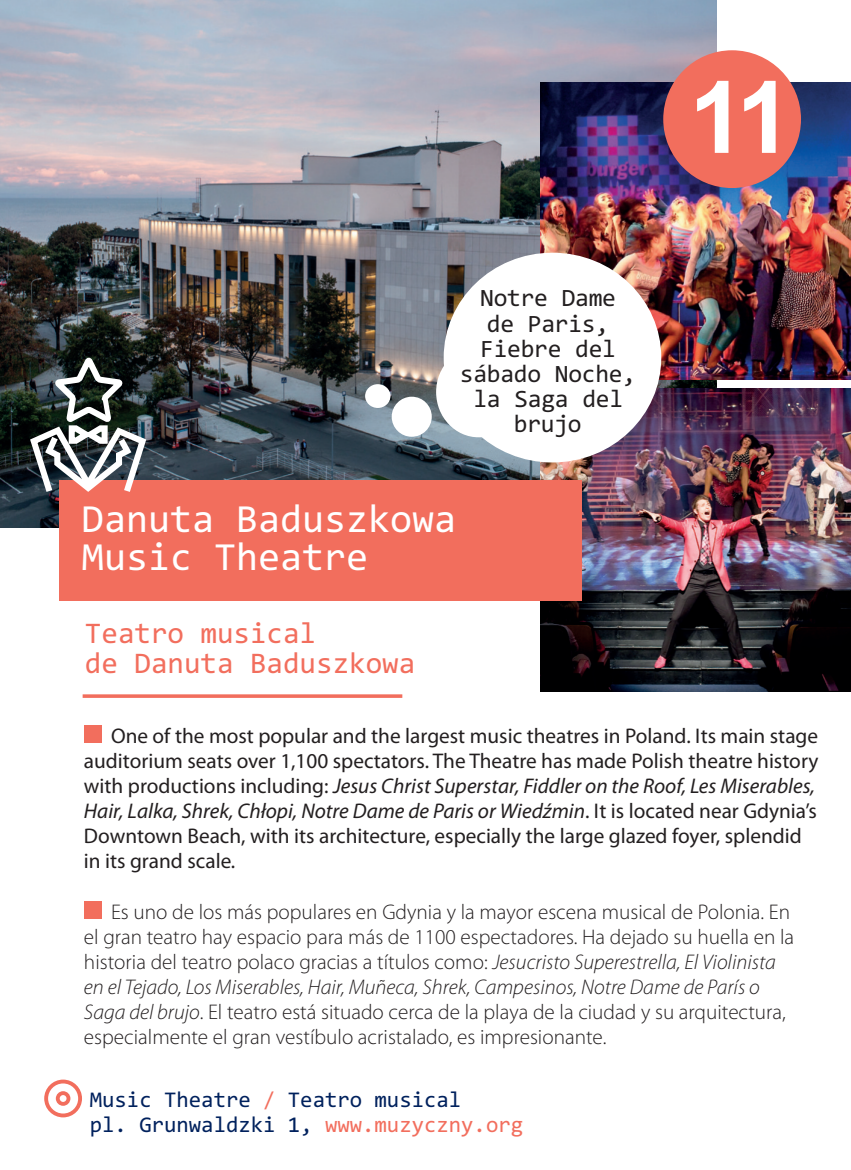
<style>
.page{position:relative;width:851px;height:1170px;background:#fff}
.page>*{position:absolute;margin:0;border:0;box-sizing:border-box;transform-origin:0 0}
.t1{font:700 100px "Arial";color:#fff}
.t2{font:40px/37.5px "Consolas";color:#fff}
.t3{font:30px/30px "Consolas";color:#f26e5d}
.t4{font:25px/25px "Consolas";letter-spacing:-.01em;color:#231f20;text-align:center}
.t5{font:22.5px/25px "Consolas";color:#00215d}
.t6{font:300 21.25px/25px "Myriad Pro";color:#231f20}
.t7{font:21.25px/25px "Myriad Pro";color:#231f20}
.s1{font-style:italic}
.s2{color:#f26e5d}
</style>
<div class="page">
<img style="left:0;top:0;width:716px;height:527px">
<svg style="left:44px;top:1079px;width:38px;height:38px"></svg>
<img style="left:541px;top:83px;width:309px;height:296px">
<img style="left:541px;top:388px;width:309px;height:303px">
<hr style="left:83px;top:694px;width:319px;height:3px;background:#f26e5d">
<div style="left:59px;top:480px;width:522px;height:121px;background:#f26e5d"></div>
<div style="left:663px;top:50px;width:137px;height:138px;background:#f26e5d;border-radius:50%"></div>
<div style="left:84px;top:725px;width:18px;height:17px;background:#f26e5d"></div>
<div style="left:84px;top:901px;width:18px;height:18px;background:#f26e5d"></div>
<svg style="left:29px;top:357px;width:118px;height:136px"></svg>
<div style="left:443px;top:253px;width:218px;height:209px;background:#fff;border-radius:50%"></div>
<div style="left:436px;top:347px;width:85px;height:90px;background:#fff;border-radius:50%"></div>
<div style="left:391px;top:396px;width:40px;height:40px;background:#fff;border-radius:50%"></div>
<div style="left:365px;top:384px;width:25px;height:24px;background:#fff;border-radius:50%"></div>
<p class="t4" style="left:460px;top:288px;width:178px">Notre Dame<br>de Paris,<br>Fiebre del sábado Noche, la Saga del brujo</p>
<h2 class="t2" style="left:82px;top:504px;width:376px">Danuta Baduszkowa<br>Music Theatre</h2>
<h3 class="t3" style="left:85px;top:620px;width:331px">Teatro musical<br>de Danuta Baduszkowa</h3>
<h1 class="t1" style="left:689px;top:80px;width:104px">11</h1>
<p class="t7" style="left:84px;top:725px;width:736px;text-indent:27px">One of the most popular and the largest music theatres in Poland. Its main stage auditorium seats over 1,100 spectators. The Theatre has made Polish theatre history with productions including: <span class="s1">Jesus Christ Superstar, Fiddler on the Roof, Les Miserables, Hair, Lalka, Shrek, Chłopi, Notre Dame de Paris or Wiedźmin</span>. It is located near Gdynia’s Downtown Beach, with its architecture, especially the large glazed foyer, splendid in its grand scale.</p>
<p class="t6" style="left:84px;top:901px;width:711px;text-indent:27px">Es uno de los más populares en Gdynia y la mayor escena musical de Polonia. En el gran teatro hay espacio para más de 1100 espectadores. Ha dejado su huella en la historia del teatro polaco gracias a títulos como: <span class="s1">Jesucristo Superestrella, El Violinista en el Tejado, Los Miserables, Hair, Muñeca, Shrek, Campesinos, Notre Dame de París o Saga del brujo</span>. El teatro está situado cerca de la playa de la ciudad y su arquitectura, especialmente el gran vestíbulo acristalado, es impresionante.</p>
<p class="t5" style="left:90px;top:1088px;width:435px">Music Theatre <span class="s2">/</span> Teatro musical<br>pl. Grunwaldzki 1, <span class="s2">www.muzyczny.org</span></p>
</div>
